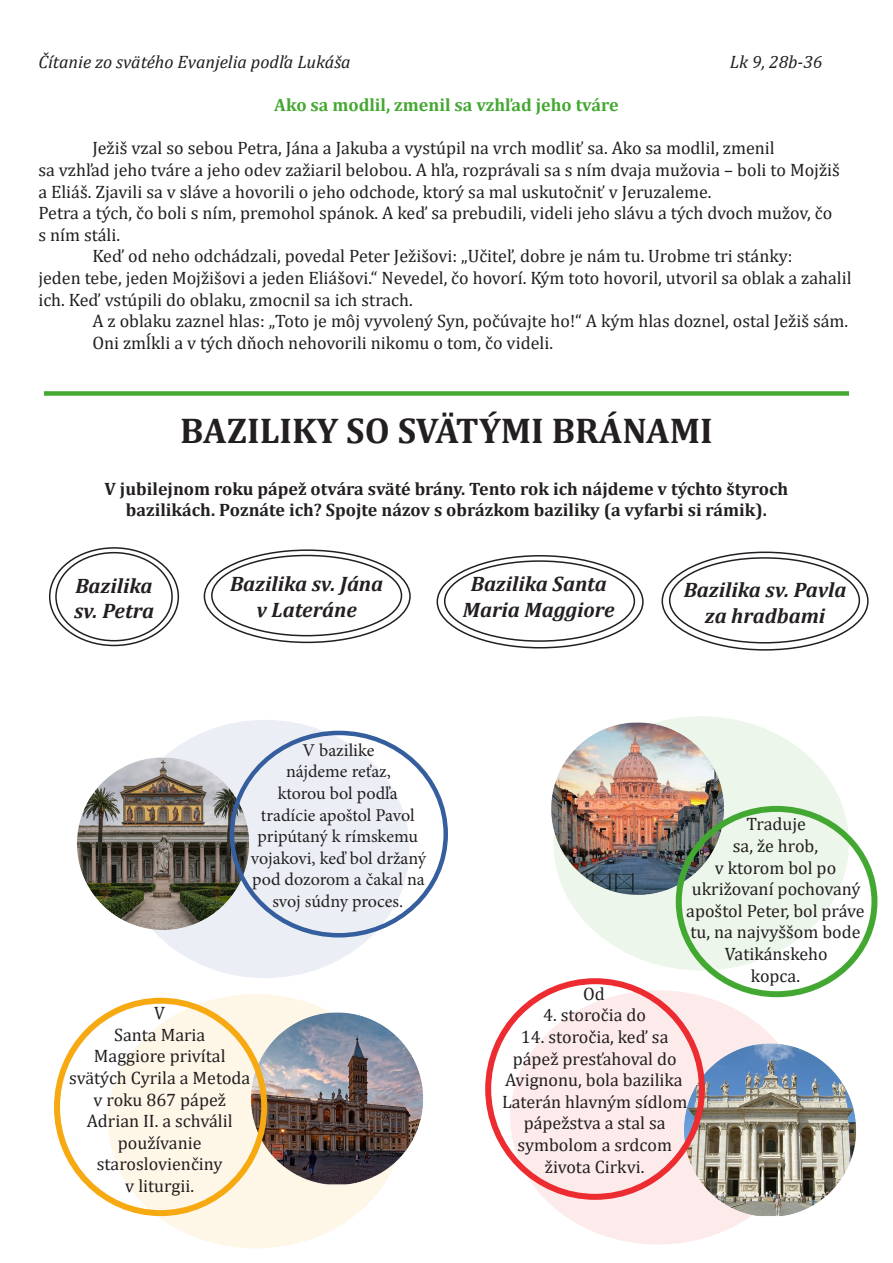
<style>
.page{position:relative;width:893px;height:1263px;background:#fff}
.page>*{position:absolute;margin:0;border:0;box-sizing:border-box;transform-origin:0 0}
.t1{font:700 36px "Cambria";color:#231f20}
.t2{font:italic 700 21px/25.2px "Cambria";color:#231f20;text-align:center}
.t3{font:18px/21.6px "Cambria";color:#231f20;text-align:center}
.t4{font:700 18px/21.6px "Cambria";color:#231f20;text-align:center}
.t5{font:18px/21.6px "Minion Pro";color:#231f20;text-align:center}
.t6{font:italic 18px "Cambria";color:#231f20}
.t7{font:700 18px "Cambria";color:#43a832}
</style>
<div class="page">
<div style="left:120px;top:720px;width:290px;height:258px;background:#ebeff5;border-radius:50%"></div>
<div style="left:553px;top:716px;width:296px;height:254px;background:#ecf6ea;border-radius:50%"></div>
<div style="left:108px;top:994px;width:296px;height:254px;background:#fef6e7;border-radius:50%"></div>
<div style="left:510px;top:990px;width:296px;height:254px;background:#fdeaea;border-radius:50%"></div>
<div style="left:44px;top:391px;width:805px;height:5px;background:#43a832"></div>
<img style="left:551px;top:722px;width:209px;height:172px">
<img style="left:635px;top:1044px;width:221px;height:172px">
<img style="left:202px;top:1013px;width:221px;height:172px">
<img style="left:77px;top:757px;width:209px;height:172px">
<div style="left:54px;top:998px;width:213px;height:218px;border:6px solid #f7a911;border-radius:50%"></div>
<div style="left:676px;top:806px;width:201px;height:191px;border:6px solid #43a832;border-radius:50%"></div>
<div style="left:485px;top:978px;width:220px;height:222px;border:6px solid #ed2c31;border-radius:50%"></div>
<div style="left:55px;top:552px;width:118px;height:89px;border:2px solid #231f20;border-radius:50%"></div>
<div style="left:49px;top:547px;width:130px;height:99px;border:2px solid #231f20;border-radius:50%"></div>
<div style="left:211px;top:555px;width:191px;height:81px;border:2px solid #231f20;border-radius:50%"></div>
<div style="left:204px;top:549px;width:207px;height:94px;border:2px solid #231f20;border-radius:50%"></div>
<div style="left:444px;top:560px;width:191px;height:82px;border:2px solid #231f20;border-radius:50%"></div>
<div style="left:437px;top:555px;width:207px;height:93px;border:2px solid #231f20;border-radius:50%"></div>
<div style="left:669px;top:557px;width:191px;height:86px;border:2px solid #231f20;border-radius:50%"></div>
<p class="t6" style="left:38px;top:49px;width:314px">Čítanie zo svätého Evanjelia podľa Lukáša</p>
<p class="t6" style="left:730px;top:49px;width:94px">Lk 9, 28b-36</p>
<p class="t7" style="left:274px;top:92px;width:346px">Ako sa modlil, zmenil sa vzhľad jeho tváre</p>
<p class="t3" style="left:92px;top:137px;width:684px">Ježiš vzal so sebou Petra, Jána a Jakuba a vystúpil na vrch modliť sa. Ako sa modlil, zmenil</p>
<p class="t3" style="left:38px;top:159px;width:803px;text-align:left">sa vzhľad jeho tváre a jeho odev zažiaril belobou. A hľa, rozprávali sa s ním dvaja mužovia – boli to Mojžiš a Eliáš. Zjavili sa v sláve a hovorili o jeho odchode, ktorý sa mal uskutočniť v Jeruzaleme.<br>Petra a tých, čo boli s ním, premohol spánok. A keď sa prebudili, videli jeho slávu a tých dvoch mužov, čo s ním stáli.</p>
<p class="t3" style="left:92px;top:245px;width:702px">Keď od neho odchádzali, povedal Peter Ježišovi: „Učiteľ, dobre je nám tu. Urobme tri stánky:</p>
<p class="t3" style="left:38px;top:267px;width:815px;text-align:left">jeden tebe, jeden Mojžišovi a jeden Eliášovi.“ Nevedel, čo hovorí. Kým toto hovoril, utvoril sa oblak a zahalil ich. Keď vstúpili do oblaku, zmocnil sa ich strach.</p>
<p class="t3" style="left:92px;top:310px;width:757px">A z oblaku zaznel hlas: „Toto je môj vyvolený Syn, počúvajte ho!“ A kým hlas doznel, ostal Ježiš sám.</p>
<p class="t3" style="left:92px;top:332px;width:462px">Oni zmĺkli a v tých dňoch nehovorili nikomu o tom, čo videli.</p>
<p class="t1" style="left:180px;top:406px;width:534px">BAZILIKY SO SVÄTÝMI BRÁNAMI</p>
<p class="t4" style="left:105px;top:477px;width:685px">V jubilejnom roku pápež otvára sväté brány. Tento rok ich nájdeme v týchto štyroch bazilikách. Poznáte ich? Spojte názov s obrázkom baziliky (a vyfarbi si rámik).</p>
<p class="t2" style="left:74px;top:572px;width:81px;text-align:left">Bazilika sv. Petra</p>
<p class="t2" style="left:230px;top:571px;width:155px">Bazilika sv. Jána v Lateráne</p>
<p class="t2" style="left:463px;top:571px;width:153px">Bazilika Santa<br>Maria Maggiore</p>
<p class="t2" style="left:684px;top:577px;width:164px">Bazilika sv. Pavla za hradbami</p>
<p class="t5" style="left:251px;top:739px;width:177px">V bazilike<br>nájdeme reťaz,<br>ktorou bol podľa tradície apoštol Pavol pripútaný k rímskemu vojakovi, keď bol držaný pod dozorom a čakal na svoj súdny proces.</p>
<p class="t3" style="left:69px;top:1002px;width:183px">V<br>Santa Maria<br>Maggiore privítal svätých Cyrila a Metoda v roku 867 pápež<br>Adrian II. a schválil používanie staroslovienčiny<br>v liturgii.</p>
<p class="t3" style="left:686px;top:813px;width:180px">Traduje<br>sa, že hrob,<br>v ktorom bol po ukrižovaní pochovaný apoštol Peter, bol práve tu, na najvyššom bode<br>Vatikánskeho<br>kopca.</p>
<p class="t3" style="left:583px;top:983px;width:23px">Od</p>
<p class="t3" style="left:543px;top:1004px;width:104px">4. storočia do</p>
<p class="t3" style="left:502px;top:1026px;width:187px">14. storočia, keď sa pápež presťahoval do<br>Avignonu, bola bazilika<br>Laterán hlavným sídlom pápežstva a stal sa symbolom a srdcom života Cirkvi.</p>
</div>
